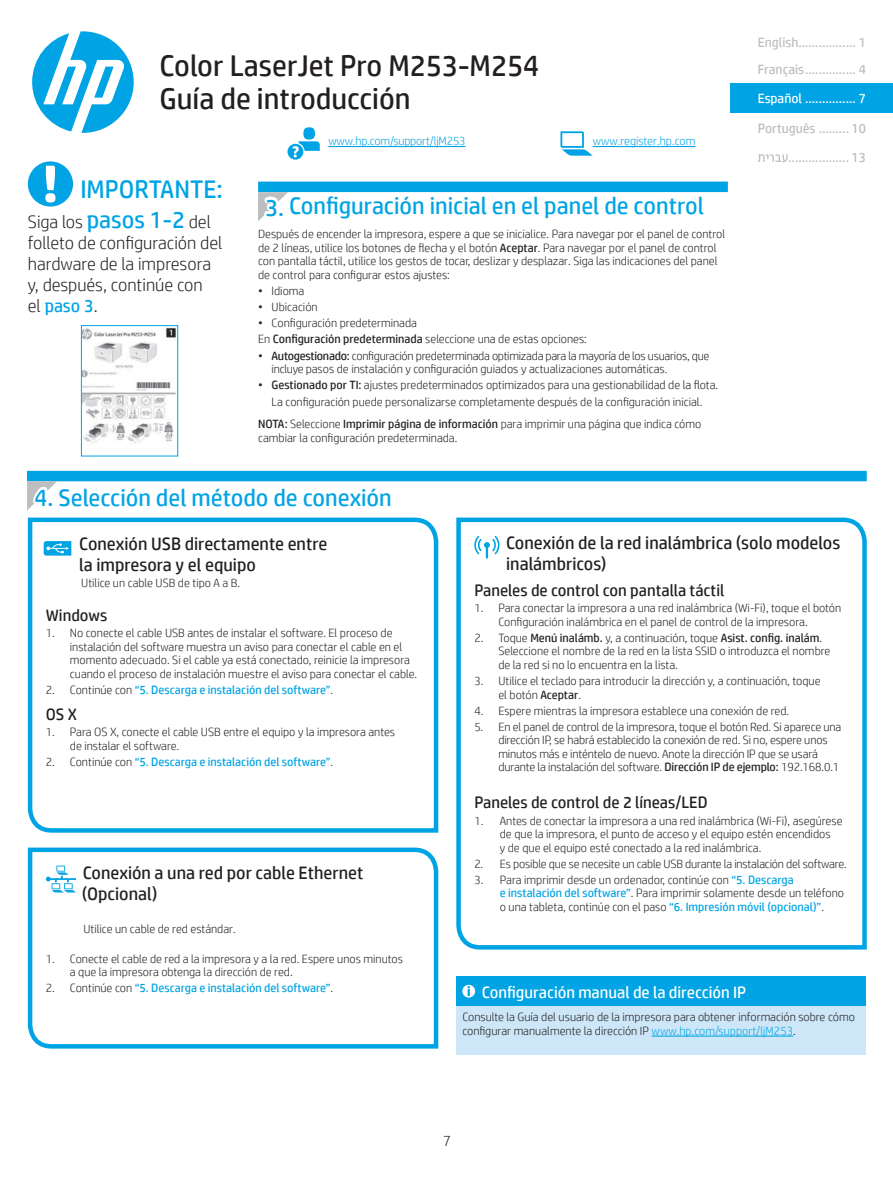
<style>
.page{position:relative;width:893px;height:1188px;background:#fff}
.page>*{position:absolute;margin:0;border:0;box-sizing:border-box;transform-origin:0 0}
.t1{font:30px/33px "HP Simplified";color:#231f20}
.t2{font:25.5px "HP Simplified";color:#00a4e4}
.t3{font:24px "HP Simplified";color:#00a4e4}
.t4{font:18px/21px "HP Simplified";color:#231f20}
.t5{font:300 18px/21px "HP Simplified";color:#231f20}
.t6{font:16.5px "HP Simplified";color:#231f20}
.t7{font:16.5px "HP Simplified";color:#fff}
.t8{font:300 15px "HP Simplified";color:#231f20}
.t9{font:13.5px/29.4px "HP Simplified";color:#bcbec0;text-align:right}
.t10{font:13.5px "HP Simplified";color:#fff}
.t11{font:300 12px/13.5px "HP Simplified";color:#231f20}
.t12{font:300 12px/13.5px "HP Simplified";letter-spacing:-.02em;color:#231f20}
.t13{font:12px "HP Simplified";color:#00a4e4}
.t14{font:300 12px "HP Simplified";letter-spacing:-.015em;color:#00a4e4}
.s1{font-weight:400;font-size:24px;color:#00a4e4}
.s2{font-weight:400;color:#00a4e4}
.s3{font-weight:400}
.s4{font-weight:300;color:#231f20}
.s5{color:#00a4e4}
</style>
<div class="page">
<svg style="left:758px;top:154px;width:29px;height:8px"></svg>
<div style="left:730px;top:83px;width:162px;height:30px;background:#00a4e4"></div>
<div style="left:27px;top:471px;width:839px;height:10px;background:#00a4e4"></div>
<svg style="left:287px;top:127px;width:32px;height:33px"></svg>
<svg style="left:560px;top:131px;width:32px;height:25px"></svg>
<svg style="left:27px;top:517px;width:412px;height:316px"></svg>
<svg style="left:456px;top:517px;width:411px;height:433px"></svg>
<svg style="left:27px;top:847px;width:412px;height:202px"></svg>
<svg style="left:32px;top:31px;width:102px;height:102px"></svg>
<hr style="left:328px;top:146px;width:137px;height:1px;background:#00a4e4">
<hr style="left:592px;top:146px;width:103px;height:1px;background:#00a4e4">
<svg style="left:44px;top:541px;width:27px;height:15px"></svg>
<svg style="left:27px;top:481px;width:31px;height:29px"></svg>
<div style="left:456px;top:976px;width:409px;height:30px;background:#00a4e4"></div>
<div style="left:456px;top:1006px;width:409px;height:49px;background:#cde7f8"></div>
<svg style="left:462px;top:985px;width:13px;height:13px"></svg>
<hr style="left:651px;top:1036px;width:141px;height:1px;background:#00a4e4">
<div style="left:28px;top:161px;width:45px;height:46px;background:#00a4e4;border-radius:50%"></div>
<svg style="left:45px;top:166px;width:10px;height:37px"></svg>
<div style="left:258px;top:182px;width:469px;height:10px;background:#00a4e4"></div>
<svg style="left:258px;top:192px;width:31px;height:29px"></svg>
<img style="left:83px;top:327px;width:93px;height:117px">
<div style="left:81px;top:325px;width:97px;height:131px;border:1px solid #00a4e4"></div>
<h1 class="t1" style="left:159px;top:49px;width:381px">Color LaserJet Pro M253-M254<br>Guía de introducción</h1>
<h2 class="t2" style="left:80px;top:172px;width:144px">IMPORTANTE:</h2>
<h3 class="t5" style="left:28px;top:211px;width:196px">Siga los <span class="s1">pasos 1-2</span> del folleto de configuración del hardware de la impresora y, después, continúe con<br>el <span class="s2">paso 3</span>.</h3>
<p class="t14" style="left:328px;top:133px;width:139px">www.hp.com/support/ljM253</p>
<p class="t14" style="left:592px;top:133px;width:104px">www.register.hp.com</p>
<h3 class="t3" style="left:265px;top:190px;width:440px">3. Configuración inicial en el panel de control</h3>
<p class="t11" style="left:258px;top:227px;width:468px">Después de encender la impresora, espere a que se inicialice. Para navegar por el panel de control de 2 líneas, utilice los botones de flecha y el botón <span class="s3">Aceptar</span>. Para navegar por el panel de control con pantalla táctil, utilice los gestos de tocar, deslizar y desplazar. Siga las indicaciones del panel de control para configurar estos ajustes:</p>
<p class="t11" style="left:258px;top:284px;width:48px">• Idioma</p>
<p class="t11" style="left:258px;top:300px;width:61px">• Ubicación</p>
<p class="t11" style="left:258px;top:315px;width:330px;line-height:16.2px">• Configuración predeterminada<br>En <span class="s3">Configuración predeterminada</span> seleccione una de estas opciones:</p>
<p class="t12" style="left:271px;top:348px;width:439px;text-indent:-14px">• <span class="s3">Autogestionado:</span> configuración predeterminada optimizada para la mayoría de los usuarios, que incluye pasos de instalación y configuración guiados y actualizaciones automáticas.</p>
<p class="t11" style="left:258px;top:377px;width:461px;line-height:16.2px;text-align:center">• <span class="s3">Gestionado por TI:</span> ajustes predeterminados optimizados para una gestionabilidad de la flota.<br>La configuración puede personalizarse completamente después de la configuración inicial.</p>
<p class="t11" style="left:258px;top:417px;width:444px"><span class="s3">NOTA:</span> Seleccione <span class="s3">Imprimir página de información</span> para imprimir una página que indica cómo cambiar la configuración predeterminada.</p>
<h3 class="t3" style="left:35px;top:482px;width:358px">4. Selección del método de conexión</h3>
<p class="t9" style="left:757px;top:28px;width:109px">English................. 1</p>
<p class="t9" style="left:757px;top:54px;width:109px">Français............... 4</p>
<p class="t10" style="left:757px;top:90px;width:109px">Español ............... 7</p>
<p class="t9" style="left:757px;top:113px;width:110px">Português ......... 10 .................. 13</p>
<h3 class="t4" style="left:79px;top:533px;width:249px">Conexión USB directamente entre la impresora y el equipo</h3>
<p class="t11" style="left:81px;top:576px;width:160px">Utilice un cable USB de tipo A a B.</p>
<h3 class="t6" style="left:46px;top:604px;width:63px">Windows</h3>
<p class="t11" style="left:70px;top:626px;width:349px;text-indent:-24px">1. No conecte el cable USB antes de instalar el software. El proceso de instalación del software muestra un aviso para conectar el cable en el momento adecuado. Si el cable ya está conectado, reinicie la impresora cuando el proceso de instalación muestre el aviso para conectar el cable.</p>
<p class="t13" style="left:46px;top:682px;width:289px"><span class="s4">2. Continúe con</span> “5. Descarga e instalación del software”<span class="s4">.</span></p>
<h3 class="t6" style="left:46px;top:704px;width:33px">OS X</h3>
<p class="t11" style="left:70px;top:725px;width:326px;text-indent:-24px">1. Para OS X, conecte el cable USB entre el equipo y la impresora antes de instalar el software.</p>
<p class="t13" style="left:46px;top:754px;width:289px"><span class="s4">2. Continúe con</span> “5. Descarga e instalación del software”<span class="s4">.</span></p>
<h3 class="t4" style="left:82px;top:862px;width:283px">Conexión a una red por cable Ethernet (Opcional)</h3>
<p class="t11" style="left:83px;top:922px;width:154px">Utilice un cable de red estándar.</p>
<p class="t11" style="left:70px;top:951px;width:334px;text-indent:-24px">1. Conecte el cable de red a la impresora y a la red. Espere unos minutos a que la impresora obtenga la dirección de red.</p>
<p class="t13" style="left:46px;top:980px;width:289px"><span class="s4">2. Continúe con</span> “5. Descarga e instalación del software”<span class="s4">.</span></p>
<h3 class="t4" style="left:506px;top:532px;width:335px">Conexión de la red inalámbrica (solo modelos inalámbricos)</h3>
<h3 class="t6" style="left:474px;top:579px;width:251px">Paneles de control con pantalla táctil</h3>
<p class="t11" style="left:498px;top:601px;width:344px;text-indent:-24px">1. Para conectar la impresora a una red inalámbrica (Wi-Fi), toque el botón<br>Configuración inalámbrica en el panel de control de la impresora.</p>
<p class="t11" style="left:498px;top:631px;width:333px;text-indent:-24px">2. Toque <span class="s3">Menú inalámb.</span> y, a continuación, toque <span class="s3">Asist. config. inalám</span>.<br>Seleccione el nombre de la red en la lista SSID o introduzca el nombre de la red si no lo encuentra en la lista.</p>
<p class="t11" style="left:498px;top:674px;width:323px;text-indent:-24px">3. Utilice el teclado para introducir la dirección y, a continuación, toque el botón <span class="s3">Aceptar</span>.</p>
<p class="t11" style="left:474px;top:704px;width:316px">4. Espere mientras la impresora establece una conexión de red.</p>
<p class="t11" style="left:498px;top:720px;width:344px;text-indent:-24px">5. En el panel de control de la impresora, toque el botón Red. Si aparece una dirección IP, se habrá establecido la conexión de red. Si no, espere unos minutos más e inténtelo de nuevo. Anote la dirección IP que se usará durante la instalación del software. <span class="s3">Dirección IP de ejemplo:</span> 192.168.0.1</p>
<h3 class="t6" style="left:474px;top:792px;width:235px">Paneles de control de 2 líneas/LED</h3>
<p class="t11" style="left:499px;top:813px;width:344px;text-indent:-26px">1. Antes de conectar la impresora a una red inalámbrica (Wi-Fi), asegúrese de que la impresora, el punto de acceso y el equipo estén encendidos<br>y de que el equipo esté conectado a la red inalámbrica.</p>
<p class="t11" style="left:474px;top:857px;width:374px">2. Es posible que se necesite un cable USB durante la instalación del software.</p>
<p class="t11" style="left:499px;top:873px;width:345px;text-indent:-26px">3. Para imprimir desde un ordenador, continúe con <span class="s2">“5. Descarga<br>e instalación del software”</span>. Para imprimir solamente desde un teléfono o una tableta, continúe con el paso <span class="s2">“6. Impresión móvil (opcional)”</span>.</p>
<h3 class="t7" style="left:481px;top:981px;width:266px">Configuración manual de la dirección IP</h3>
<p class="t11" style="left:462px;top:1010px;width:394px">Consulte la Guía del usuario de la impresora para obtener información sobre cómo configurar manualmente la dirección IP <span class="s5">www.hp.com/support/ljM253</span>.</p>
<p class="t8" style="left:443px;top:1131px;width:10px">7</p>
</div>
